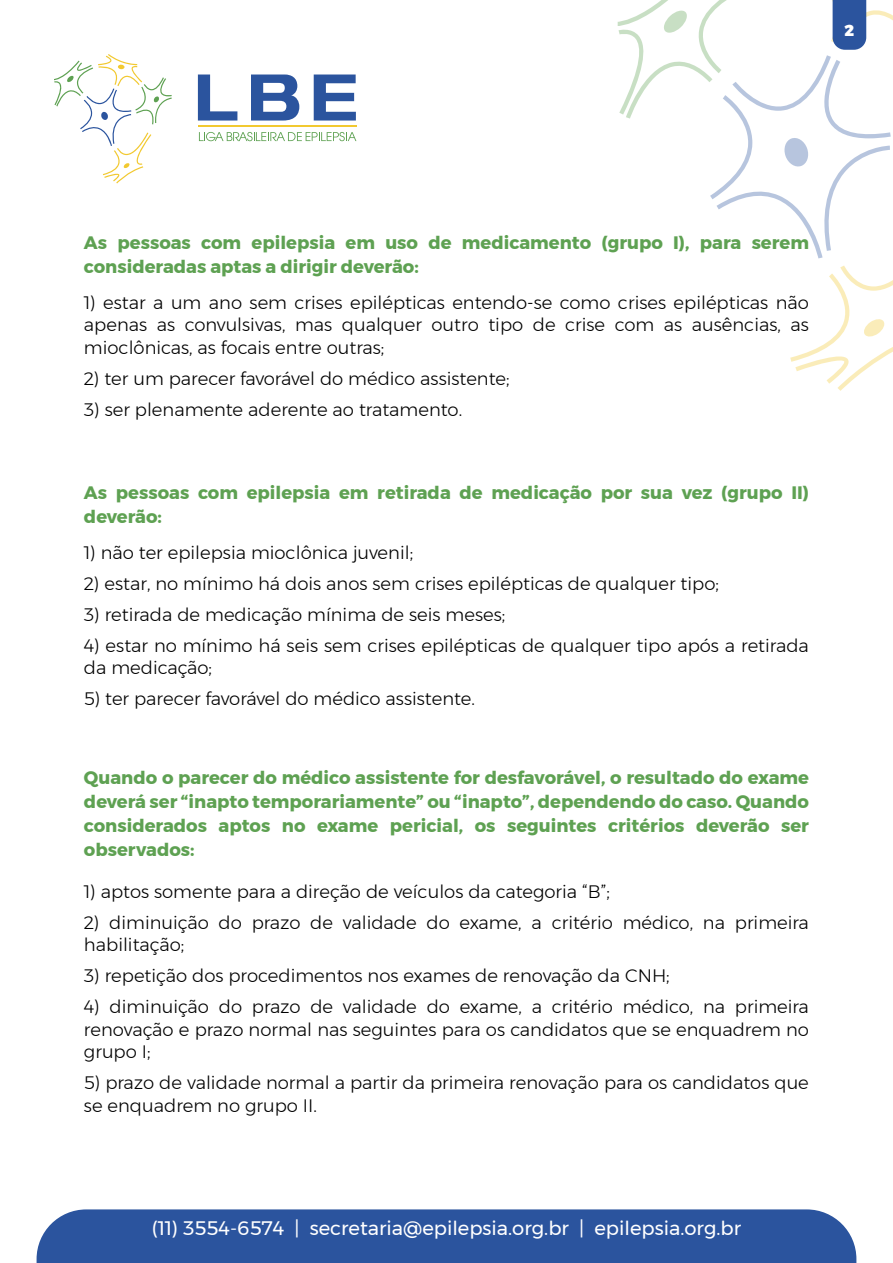
<style>
.page{position:relative;width:893px;height:1263px;background:#fff}
.page>*{position:absolute;margin:0;border:0;box-sizing:border-box;transform-origin:0 0}
.t1{font:19.5px "Montserrat";color:#fff}
.t2{font:300 18px/22.5px "Montserrat";color:#000}
.t3{font:700 18px/24px "Montserrat";color:#5ea152}
.t4{font:900 15.75px "Montserrat";color:#fff}
</style>
<div class="page">
<div style="left:37px;top:1209px;width:819px;height:54px;background:#2b549e"></div>
<svg style="left:54px;top:54px;width:118px;height:129px"></svg>
<svg style="left:198px;top:75px;width:39px;height:46px"></svg>
<svg style="left:251px;top:75px;width:48px;height:46px"></svg>
<svg style="left:314px;top:75px;width:42px;height:46px"></svg>
<hr style="left:198px;top:126px;width:158px;height:1px;background:#f2c930">
<svg style="left:199px;top:132px;width:157px;height:9px"></svg>
<svg style="left:618px;top:0;width:275px;height:391px"></svg>
<p class="t4" style="left:844px;top:17px;width:11px">2</p>
<p class="t3" style="left:84px;top:231px;width:727px">As pessoas com epilepsia em uso de medicamento (grupo I), para serem consideradas aptas a dirigir deverão:</p>
<p class="t2" style="left:84px;top:291px;width:726px;text-align:justify">1) estar a um ano sem crises epilépticas entendo-se como crises epilépticas não apenas as convulsivas, mas qualquer outro tipo de crise com as ausências, as mioclônicas, as focais entre outras;</p>
<p class="t2" style="left:84px;top:367px;width:427px">2) ter um parecer favorável do médico assistente;</p>
<p class="t2" style="left:84px;top:398px;width:380px">3) ser plenamente aderente ao tratamento.</p>
<p class="t3" style="left:84px;top:481px;width:727px">As pessoas com epilepsia em retirada de medicação por sua vez (grupo II) deverão:</p>
<p class="t2" style="left:84px;top:541px;width:331px">1) não ter epilepsia mioclônica juvenil;</p>
<p class="t2" style="left:84px;top:572px;width:636px">2) estar, no mínimo há dois anos sem crises epilépticas de qualquer tipo;</p>
<p class="t2" style="left:84px;top:603px;width:423px">3) retirada de medicação mínima de seis meses;</p>
<p class="t2" style="left:84px;top:634px;width:726px">4) estar no mínimo há seis sem crises epilépticas de qualquer tipo após a retirada da medicação;</p>
<p class="t2" style="left:84px;top:687px;width:392px">5) ter parecer favorável do médico assistente.</p>
<p class="t3" style="left:84px;top:766px;width:727px;text-align:justify">Quando o parecer do médico assistente for desfavorável, o resultado do exame deverá ser “inapto temporariamente” ou “inapto”, dependendo do caso. Quando considerados aptos no exame pericial, os seguintes critérios deverão ser observados:</p>
<p class="t2" style="left:84px;top:880px;width:527px">1) aptos somente para a direção de veículos da categoria “B”;</p>
<p class="t2" style="left:84px;top:911px;width:726px">2) diminuição do prazo de validade do exame, a critério médico, na primeira habilitação;</p>
<p class="t2" style="left:84px;top:964px;width:587px">3) repetição dos procedimentos nos exames de renovação da CNH;</p>
<p class="t2" style="left:84px;top:995px;width:727px;text-align:justify">4) diminuição do prazo de validade do exame, a critério médico, na primeira renovação e prazo normal nas seguintes para os candidatos que se enquadrem no grupo I;</p>
<p class="t2" style="left:84px;top:1071px;width:726px">5) prazo de validade normal a partir da primeira renovação para os candidatos que se enquadrem no grupo II.</p>
<p class="t1" style="left:152px;top:1213px;width:591px">(11) 3554-6574 | secretaria@epilepsia.org.br | epilepsia.org.br</p>
</div>
